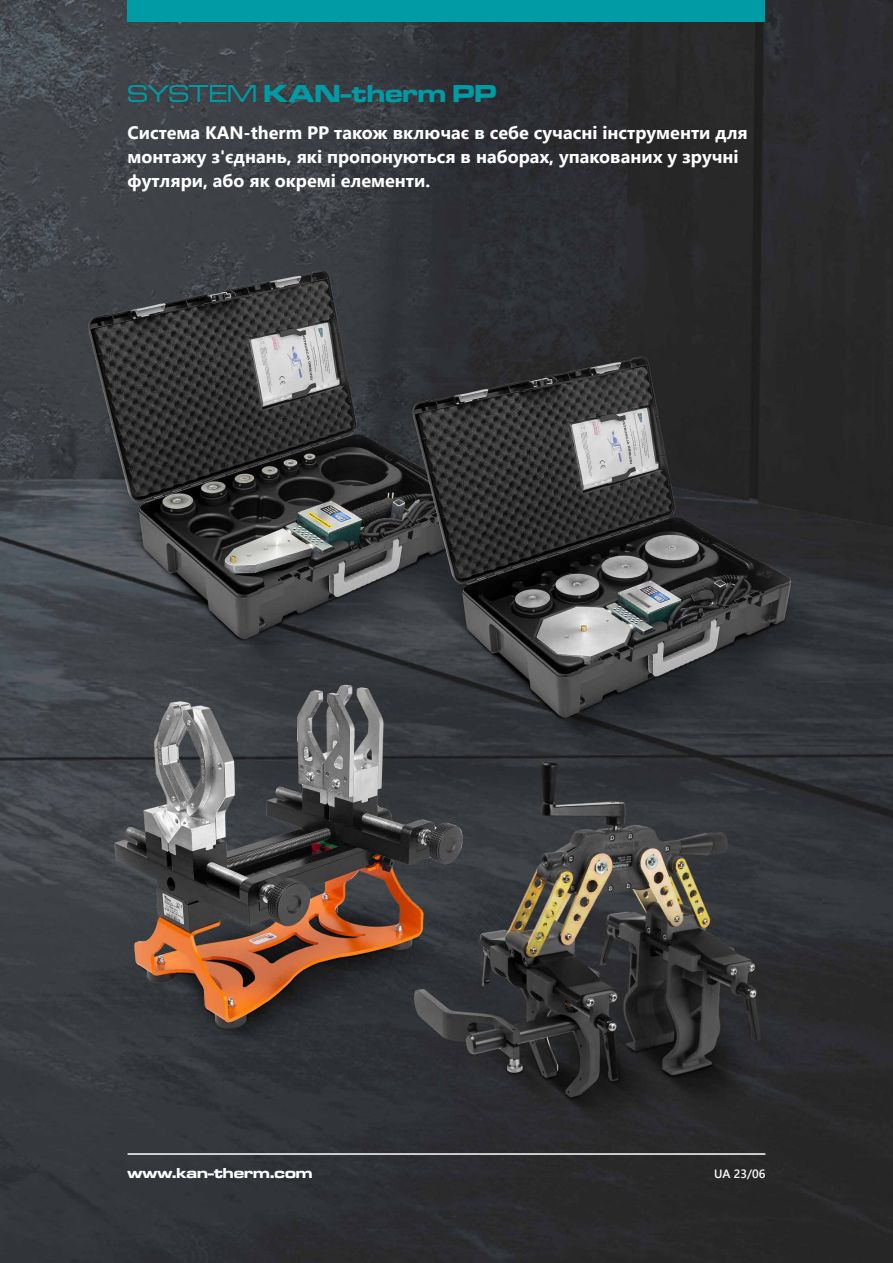
<style>
.page{position:relative;width:893px;height:1263px;background:#fff}
.page>*{position:absolute;margin:0;border:0;box-sizing:border-box;transform-origin:0 0}
.t1{font:25.5px "Microgramma D Bol Ext";color:#009ba4}
.t2{font:700 18px/24px "Segoe UI";color:#fff}
.t3{font:15px "Microgramma D Bol Ext";color:#fff}
.t4{font:600 12px "Segoe UI";color:#fff}
.s1{font-family:"Microgramma D Med Ext"}
</style>
<div class="page">
<img style="left:0;top:0;width:893px;height:1263px">
<div style="left:128px;top:0;width:637px;height:21px;background:#009ba4"></div>
<hr style="left:128px;top:1153px;width:637px;height:2px;background:#fff">
<h1 class="t1" style="left:128px;top:76px;width:371px"><span class="s1">SYSTEM</span> KAN-therm PP</h1>
<p class="t2" style="left:128px;top:119px;width:622px">Система KAN-therm PP також включає в себе сучасні інструменти для монтажу з'єднань, які пропонуються в наборах, упакованих у зручні футляри, або як окремі елементи.</p>
<p class="t3" style="left:128px;top:1163px;width:186px">www.kan-therm.com</p>
<p class="t4" style="left:714px;top:1162px;width:53px">UA 23/06</p>
</div>
